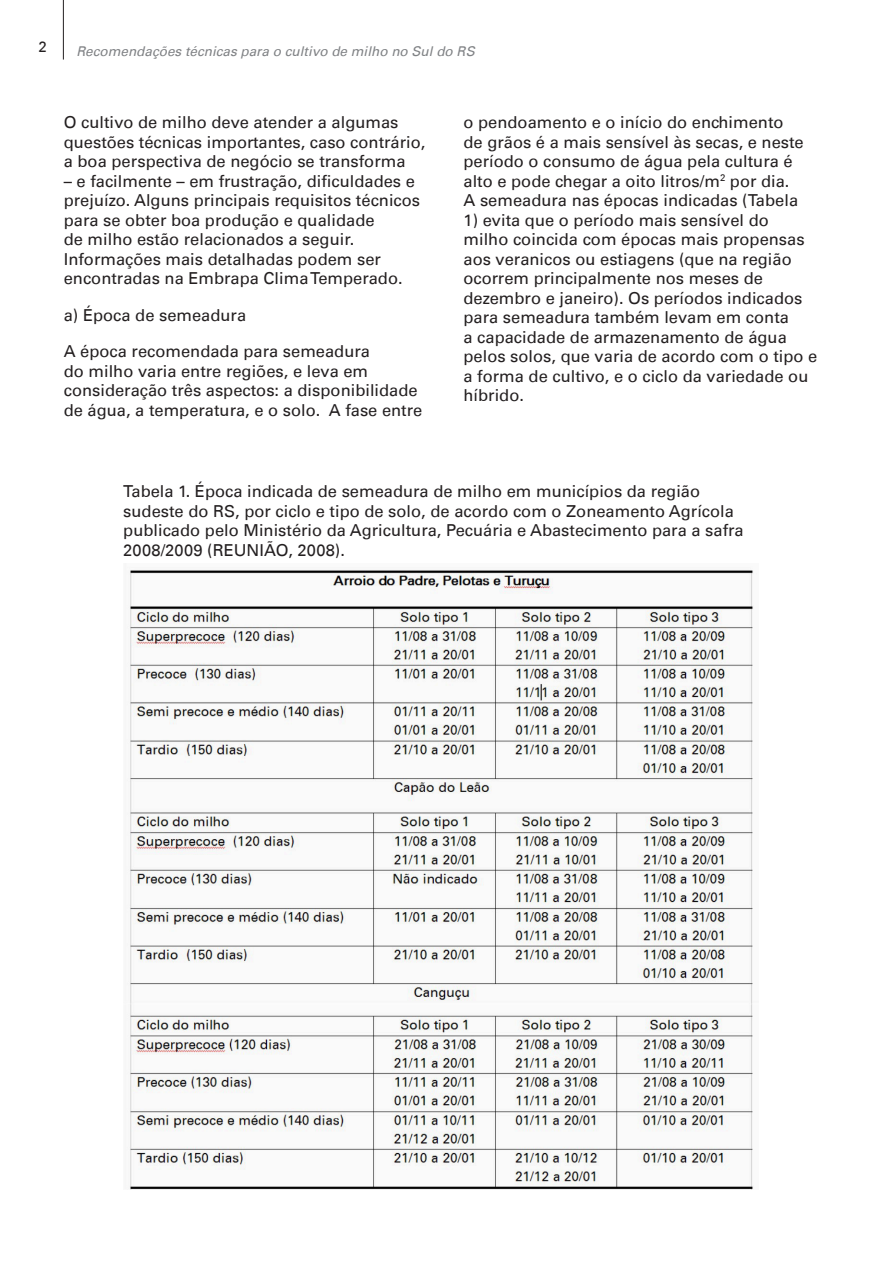
<style>
.page{position:relative;width:893px;height:1263px;background:#fff}
.page>*{position:absolute;margin:0;border:0;box-sizing:border-box;transform-origin:0 0}
.CORPO_DO_COMUNICADO{font:16.5px/19.5px "Univers LT";color:#231f20}
.t1{font:15px "Univers LT";color:#231f20}
.t2{font:italic 13.5px "Univers LT";color:#808285}
</style>
<div class="page">
<hr style="left:63px;top:0;width:1px;height:60px;background:#231f20">
<img style="left:130px;top:570px;width:623px;height:619px">
<p class="t1" style="left:38px;top:38px;width:10px">2</p>
<p class="t2" style="left:76px;top:43px;width:400px">Recomendações técnicas para o cultivo de milho no Sul do RS</p>
<p class="CORPO_DO_COMUNICADO" style="left:64px;top:112px;width:363px">O cultivo de milho deve atender a algumas questões técnicas importantes, caso contrário, a boa perspectiva de negócio se transforma</p>
<p class="CORPO_DO_COMUNICADO" style="left:64px;top:171px;width:358px">– e facilmente – em frustração, dificuldades e prejuízo. Alguns principais requisitos técnicos para se obter boa produção e qualidade<br>de milho estão relacionados a seguir.<br>Informações mais detalhadas podem ser encontradas na Embrapa Clima Temperado.</p>
<p class="CORPO_DO_COMUNICADO" style="left:64px;top:305px;width:184px">a) Época de semeadura</p>
<p class="CORPO_DO_COMUNICADO" style="left:64px;top:342px;width:360px">A época recomendada para semeadura<br>do milho varia entre regiões, e leva em consideração três aspectos: a disponibilidade de água, a temperatura, e o solo. A fase entre</p>
<p class="CORPO_DO_COMUNICADO" style="left:463px;top:112px;width:342px">o pendoamento e o início do enchimento de grãos é a mais sensível às secas, e neste período o consumo de água pela cultura é alto e pode chegar a oito litros/m<sup>2</sup> por dia.<br>A semeadura nas épocas indicadas (Tabela</p>
<p class="CORPO_DO_COMUNICADO" style="left:463px;top:210px;width:355px">1) evita que o período mais sensível do milho coincida com épocas mais propensas aos veranicos ou estiagens (que na região ocorrem principalmente nos meses de dezembro e janeiro). Os períodos indicados para semeadura também levam em conta<br>a capacidade de armazenamento de água pelos solos, que varia de acordo com o tipo e a forma de cultivo, e o ciclo da variedade ou híbrido.</p>
<p class="CORPO_DO_COMUNICADO" style="left:123px;top:482px;width:622px">Tabela 1. Época indicada de semeadura de milho em municípios da região sudeste do RS, por ciclo e tipo de solo, de acordo com o Zoneamento Agrícola publicado pelo Ministério da Agricultura, Pecuária e Abastecimento para a safra 2008/2009 (REUNIÃO, 2008).</p>
</div>
